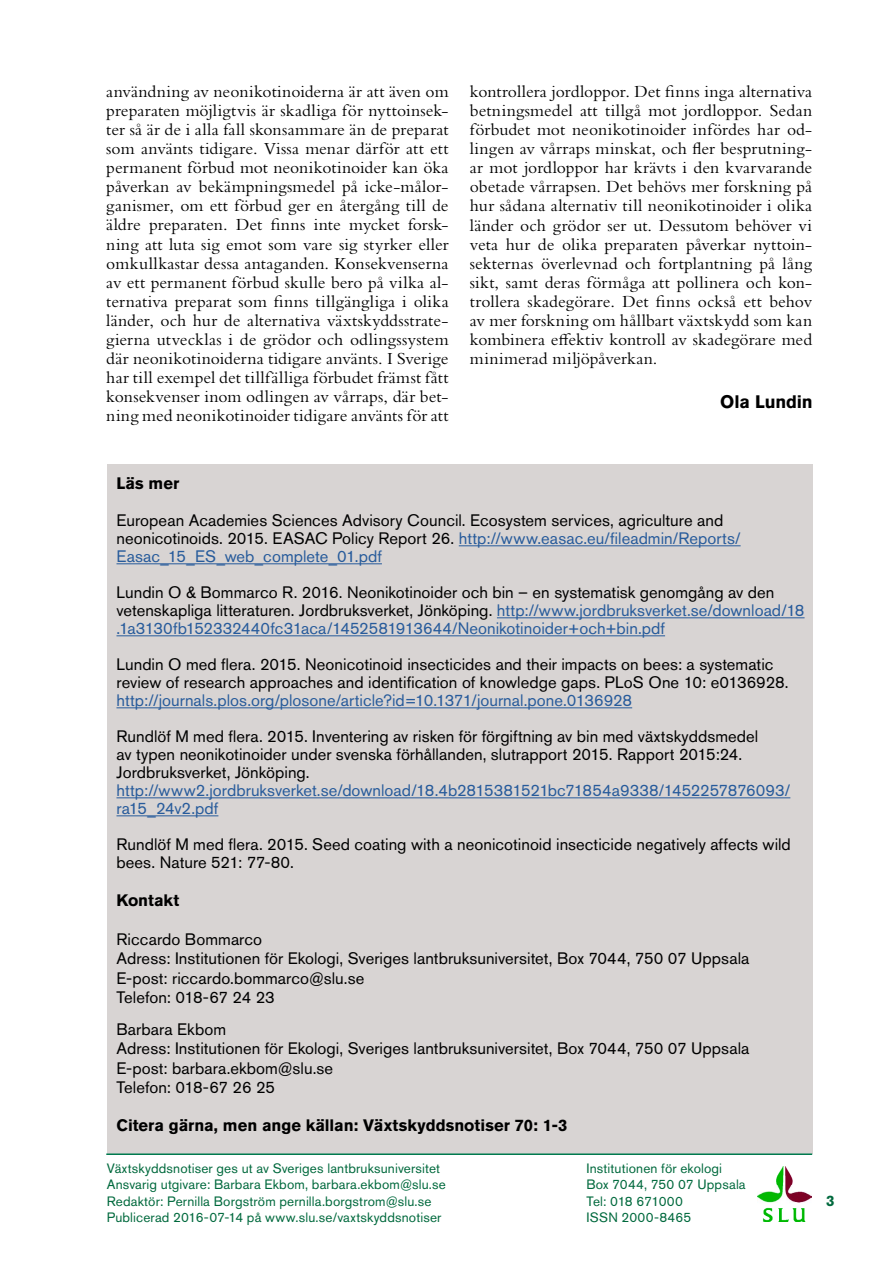
<style>
.page{position:relative;width:893px;height:1263px;background:#fff}
.page>*{position:absolute;margin:0;border:0;box-sizing:border-box;transform-origin:0 0}
.t1{font:700 18px "Akzidenz Grotesk Std";letter-spacing:-.01em;color:#000}
.t2{font:17.55px/19px "Bembo Std";letter-spacing:.005em;color:#000;text-align:justify}
.t3{font:16.5px/18px "Akzidenz Grotesk Std";letter-spacing:.005em;color:#000}
.t4{font:16.5px/18px "Akzidenz Grotesk Std";color:#275b9b}
.t5{font:700 16.5px "Akzidenz Grotesk Std";color:#000}
.t6{font:700 15px "Akzidenz Grotesk Std";color:#00693d}
.t7{font:13.5px/16.2px "Akzidenz Grotesk Std";letter-spacing:.01em;color:#00693d}
.s1{color:#275b9b}
</style>
<div class="page">
<div style="left:107px;top:463px;width:706px;height:690px;background:#d8d4d3"></div>
<hr style="left:459px;top:545px;width:282px;height:1px;background:#275b9b">
<hr style="left:116px;top:563px;width:266px;height:1px;background:#275b9b">
<hr style="left:497px;top:617px;width:308px;height:1px;background:#275b9b">
<hr style="left:116px;top:635px;width:549px;height:1px;background:#275b9b">
<hr style="left:116px;top:707px;width:516px;height:1px;background:#275b9b">
<hr style="left:116px;top:797px;width:674px;height:1px;background:#275b9b">
<hr style="left:116px;top:815px;width:102px;height:1px;background:#275b9b">
<hr style="left:106px;top:1153px;width:706px;height:2px;background:#007a4e">
<img style="left:757px;top:1166px;width:54px;height:56px">
<p class="t2" style="left:106px;top:81px;width:344px">användning av neonikotinoiderna är att även om preparaten möjligtvis är skadliga för nyttoinsek&shy;ter så är de i alla fall skonsammare än de preparat som använts tidigare. Vissa menar därför att ett permanent förbud mot neonikotinoider kan öka påverkan av bekämpningsmedel på icke-målor&shy;ganismer, om ett förbud ger en återgång till de äldre preparaten. Det finns inte mycket forsk&shy;ning att luta sig emot som vare sig styrker eller omkullkastar dessa antaganden. Konsekvenserna av ett permanent förbud skulle bero på vilka al&shy;ternativa preparat som finns tillgängliga i olika länder, och hur de alternativa växtskyddsstrate&shy;gierna utvecklas i de grödor och odlingssystem där neonikotinoiderna tidigare använts. I Sverige har till exempel det tillfälliga förbudet främst fått konsekvenser inom odlingen av vårraps, där bet&shy;ning med neonikotinoider tidigare använts för att</p>
<p class="t2" style="left:470px;top:82px;width:344px">kontrollera jordloppor. Det finns inga alternativa betningsmedel att tillgå mot jordloppor. Sedan förbudet mot neonikotinoider infördes har od&shy;lingen av vårraps minskat, och fler besprutning&shy;ar mot jordloppor har krävts i den kvarvarande obetade vårrapsen. Det behövs mer forskning på hur sådana alternativ till neonikotinoider i olika länder och grödor ser ut. Dessutom behöver vi veta hur de olika preparaten påverkar nyttoin&shy;sekternas överlevnad och fortplantning på lång sikt, samt deras förmåga att pollinera och kon&shy;trollera skadegörare. Det finns också ett behov av mer forskning om hållbart växtskydd som kan kombinera effektiv kontroll av skadegörare med minimerad miljöpåverkan.</p>
<p class="t1" style="left:720px;top:391px;width:94px">Ola Lundin</p>
<p class="t5" style="left:116px;top:473px;width:64px">Läs mer</p>
<p class="t3" style="left:116px;top:511px;width:626px">European Academies Sciences Advisory Council. Ecosystem services, agriculture and neonicotinoids. 2015. EASAC Policy Report 26. <span class="s1">http://www.easac.eu/fileadmin/Reports/<br>Easac_15_ES_web_complete_01.pdf</span></p>
<p class="t3" style="left:116px;top:583px;width:690px">Lundin O &amp; Bommarco R. 2016. Neonikotinoider och bin – en systematisk genomgång av den vetenskapliga litteraturen. Jordbruksverket, Jönköping. <span class="s1">http://www.jordbruksverket.se/download/18 .1a3130fb152332440fc31aca/1452581913644/Neonikotinoider+och+bin.pdf</span></p>
<p class="t3" style="left:116px;top:655px;width:674px">Lundin O med flera. 2015. Neonicotinoid insecticides and their impacts on bees: a systematic review of research approaches and identification of knowledge gaps. PLoS One 10: e0136928.</p>
<p class="t4" style="left:116px;top:691px;width:517px">http://journals.plos.org/plosone/article?id=10.1371/journal.pone.0136928</p>
<p class="t3" style="left:116px;top:727px;width:643px">Rundlöf M med flera. 2015. Inventering av risken för förgiftning av bin med växtskyddsmedel av typen neonikotinoider under svenska förhållanden, slutrapport 2015. Rapport 2015:24.<br>Jordbruksverket, Jönköping.</p>
<p class="t4" style="left:116px;top:781px;width:675px">http://www2.jordbruksverket.se/download/18.4b2815381521bc71854a9338/1452257876093/ ra15_24v2.pdf</p>
<p class="t3" style="left:116px;top:835px;width:676px">Rundlöf M med flera. 2015. Seed coating with a neonicotinoid insecticide negatively affects wild bees. Nature 521: 77-80.</p>
<p class="t5" style="left:116px;top:890px;width:64px">Kontakt</p>
<p class="t3" style="left:116px;top:929px;width:634px;line-height:19.5px">Riccardo Bommarco<br>Adress: Institutionen för Ekologi, Sveriges lantbruksuniversitet, Box 7044, 750 07 Uppsala E-post: riccardo.bommarco@slu.se<br>Telefon: 018-67 24 23</p>
<p class="t3" style="left:116px;top:1019px;width:634px;line-height:19.5px">Barbara Ekbom<br>Adress: Institutionen för Ekologi, Sveriges lantbruksuniversitet, Box 7044, 750 07 Uppsala E-post: barbara.ekbom@slu.se<br>Telefon: 018-67 26 25</p>
<p class="t5" style="left:116px;top:1115px;width:453px">Citera gärna, men ange källan: Växtskyddsnotiser 70: 1-3</p>
<p class="t7" style="left:107px;top:1160px;width:341px">Växtskyddsnotiser ges ut av Sveriges lantbruksuniversitet Ansvarig utgivare: Barbara Ekbom, barbara.ekbom@slu.se Redaktör: Pernilla Borgström pernilla.borgstrom@slu.se Publicerad 2016-07-14 på www.slu.se/vaxtskyddsnotiser</p>
<p class="t7" style="left:586px;top:1160px;width:161px">Institutionen för ekologi<br>Box 7044, 750 07 Uppsala<br>Tel: 018 671000<br>ISSN 2000-8465</p>
<p class="t6" style="left:826px;top:1192px;width:10px">3</p>
</div>
